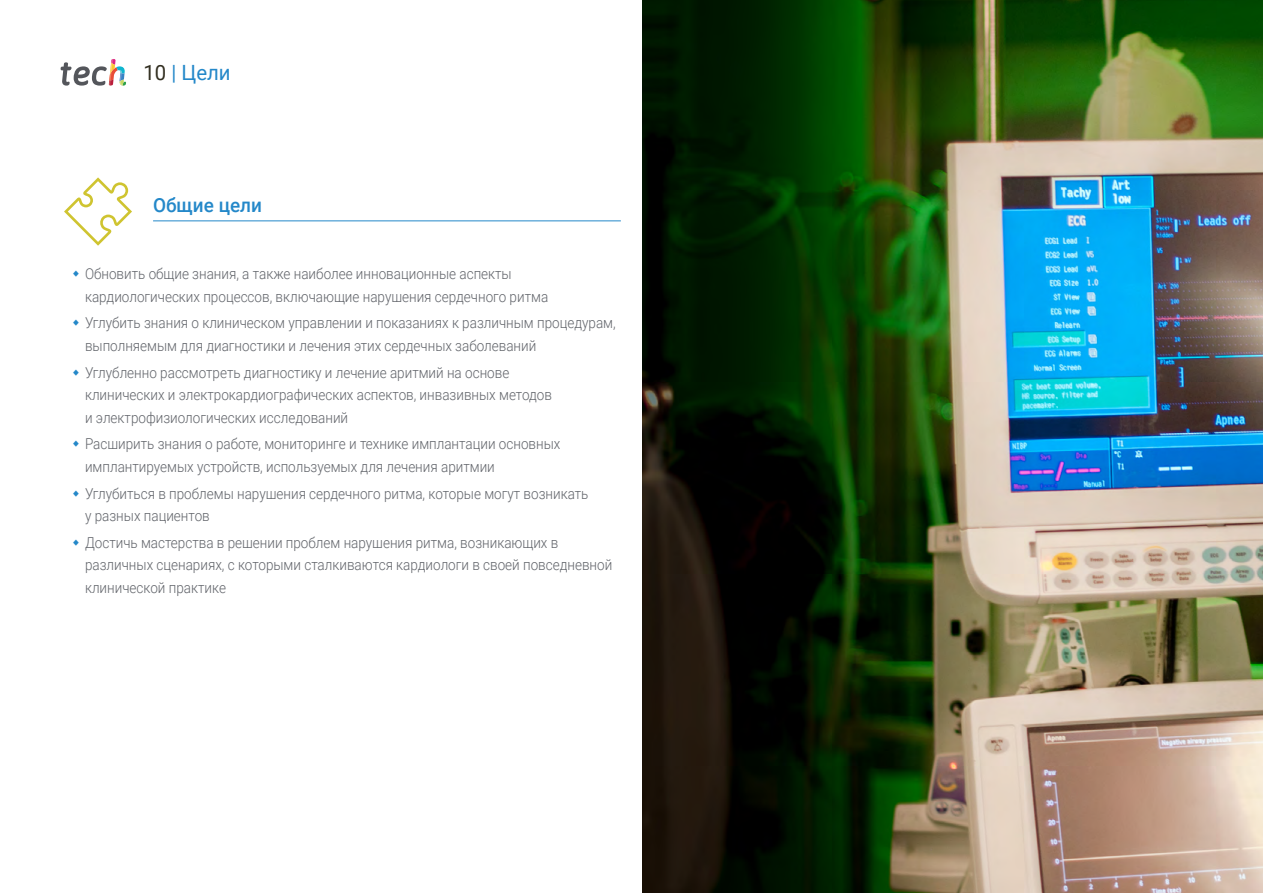
<style>
.page{position:relative;width:1263px;height:893px;background:#fff}
.page>*{position:absolute;margin:0;border:0;box-sizing:border-box;transform-origin:0 0}
.t1{font:21px "Roboto";color:#2488c9}
.t2{font:500 19.5px "Roboto";color:#2488c9}
.t3{font:300 15px/22.5px "Roboto";color:#61646a;scale:.9 1}
.s1{color:#312e20}
</style>
<div class="page">
<hr style="left:153px;top:220px;width:468px;height:1px;background:#2488c9">
<svg style="left:64px;top:177px;width:68px;height:69px"></svg>
<img style="left:642px;top:0;width:621px;height:893px">
<svg style="left:61px;top:59px;width:65px;height:27px"></svg>
<h1 class="t1" style="left:144px;top:57px;width:89px"><span class="s1">10</span> | Цели</h1>
<h2 class="t2" style="left:153px;top:192px;width:110px">Общие цели</h2>
<p class="t3" style="left:85px;top:262px;width:516px">Обновить общие знания, а также наиболее инновационные аспекты кардиологических процессов, включающие нарушения сердечного ритма</p>
<p class="t3" style="left:85px;top:311px;width:591px">Углубить знания о клиническом управлении и показаниях к различным процедурам, выполняемым для диагностики и лечения этих сердечных заболеваний</p>
<p class="t3" style="left:85px;top:360px;width:520px">Углубленно рассмотреть диагностику и лечение аритмий на основе клинических и электрокардиографических аспектов, инвазивных методов и электрофизиологических исследований</p>
<p class="t3" style="left:85px;top:432px;width:530px">Расширить знания о работе, мониторинге и технике имплантации основных имплантируемых устройств, используемых для лечения аритмии</p>
<p class="t3" style="left:85px;top:481px;width:561px">Углубиться в проблемы нарушения сердечного ритма, которые могут возникать у разных пациентов</p>
<p class="t3" style="left:85px;top:531px;width:587px">Достичь мастерства в решении проблем нарушения ритма, возникающих в различных сценариях, с которыми сталкиваются кардиологи в своей повседневной клинической практике</p>
</div>
